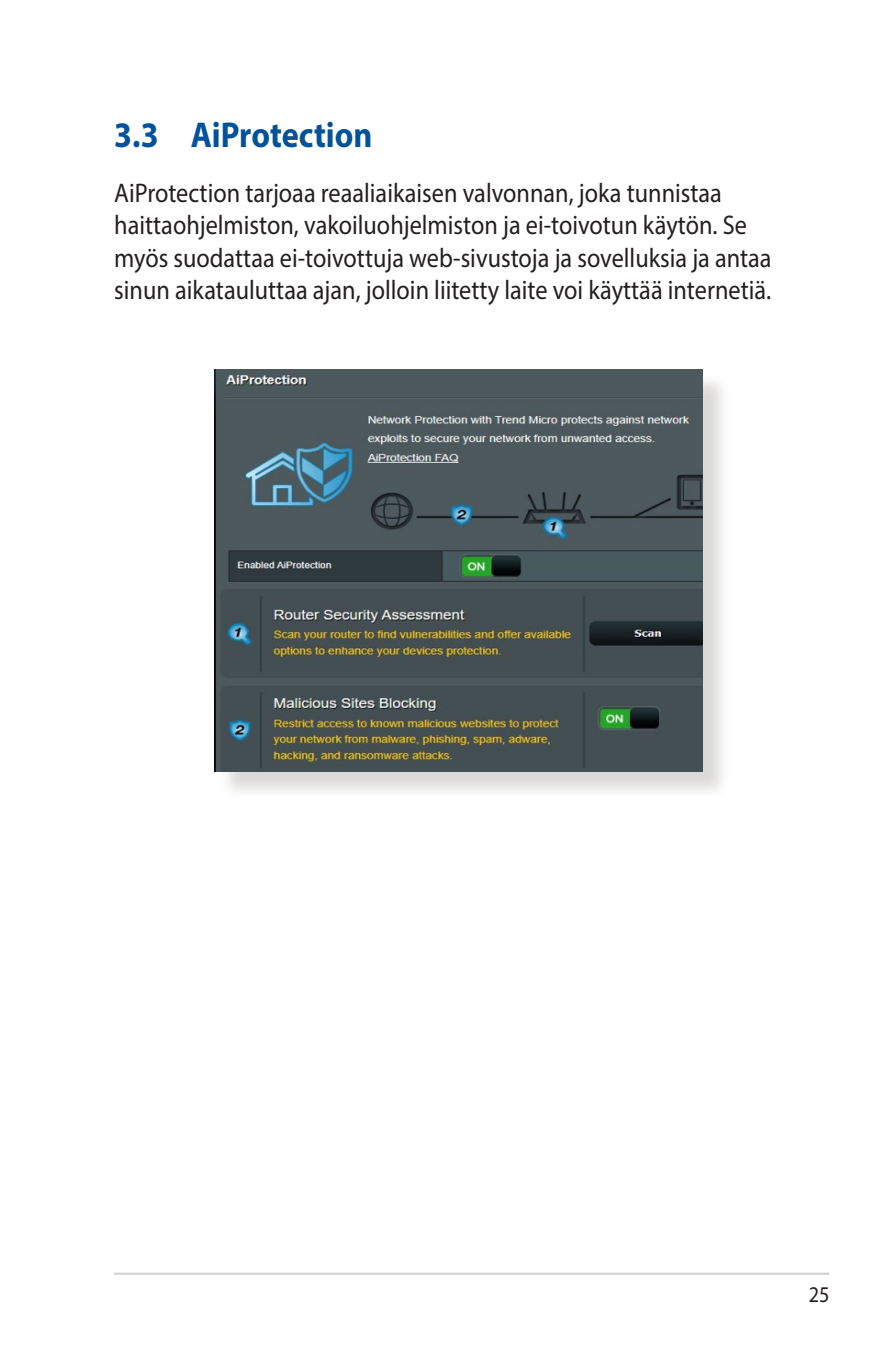
<style>
.page{position:relative;width:893px;height:1346px;background:#fff}
.page>*{position:absolute;margin:0;border:0;box-sizing:border-box;transform-origin:0 0}
.t1{font:700 36px "Myriad Pro";color:#01529a;scale:.9 1}
.t2{font:27px/32.4px "Myriad Pro";color:#231f20;scale:.9 1}
.t3{font:22.5px "Myriad Pro";color:#231f20;scale:.9 1}
</style>
<div class="page">
<hr style="left:114px;top:1272px;width:715px;height:3px;background:#d1d2d4">
<div style="left:218px;top:372px;width:513px;height:428px;background:#cfcecb;opacity:.75"></div>
<img style="left:215px;top:369px;width:488px;height:403px">
<h1 class="t1" style="left:114px;top:112px;width:288px">3.3 AiProtection</h1>
<p class="t2" style="left:114px;top:176px;width:732px">AiProtection tarjoaa reaaliaikaisen valvonnan, joka tunnistaa haittaohjelmiston, vakoiluohjelmiston ja ei-toivotun käytön. Se myös suodattaa ei-toivottuja web-sivustoja ja sovelluksia ja antaa sinun aikatauluttaa ajan, jolloin liitetty laite voi käyttää internetiä.</p>
<p class="t3" style="left:809px;top:1281px;width:25px">25</p>
</div>
